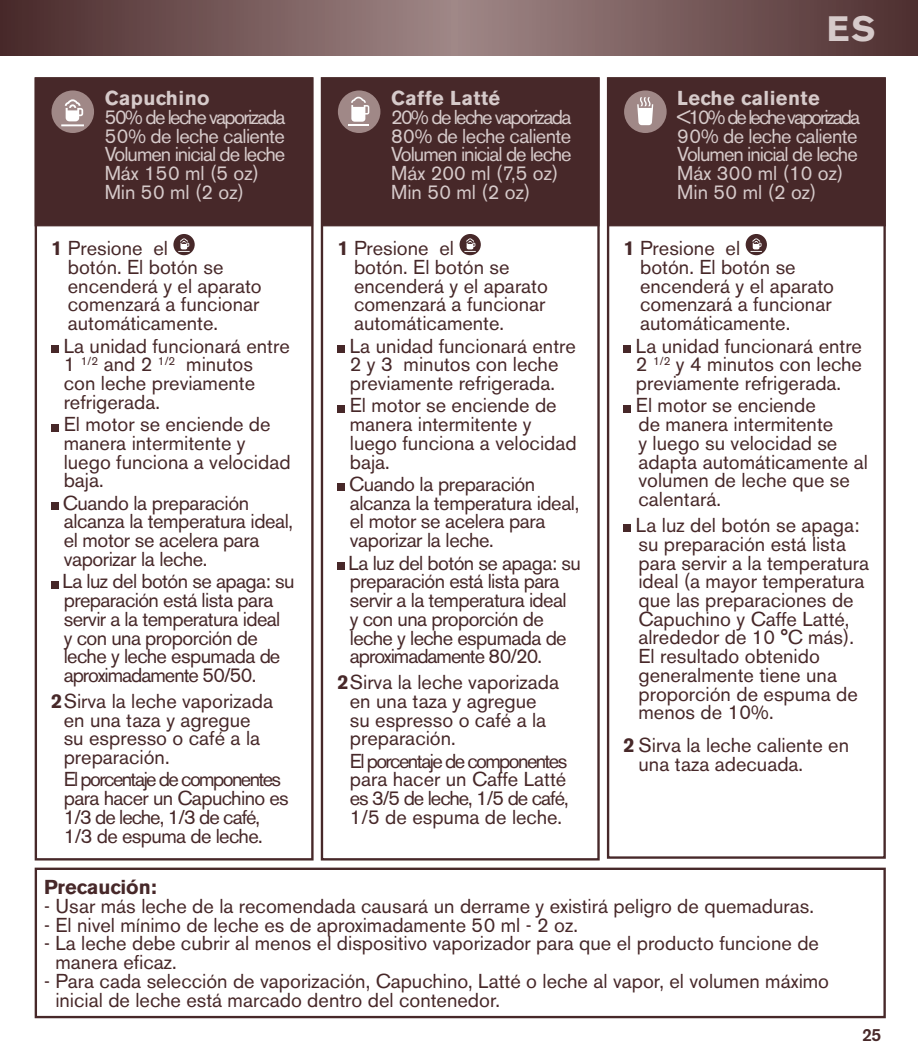
<style>
.page{position:relative;width:918px;height:1060px;background:#fff}
.page>*{position:absolute;margin:0;border:0;box-sizing:border-box;transform-origin:0 0}
.t1{font:700 35px "Akzidenz Grotesk BE";color:#d6caca}
.t2{font:20px/18.8px "Akzidenz Grotesk BE";color:#472829}
.t3{font:20px/18.8px "Akzidenz Grotesk BE";letter-spacing:-.03em;color:#472829}
.t4{font:20px/18.8px "Akzidenz Grotesk BE";letter-spacing:-.05em;color:#d6caca}
.t5{font:20px/18.8px "Akzidenz Grotesk BE";letter-spacing:-.02em;color:#472829}
.t6{font:20px/18.8px "Akzidenz Grotesk BE";letter-spacing:-.05em;color:#472829}
.t7{font:700 20px "Akzidenz Grotesk BE";letter-spacing:.02em;color:#d6caca}
.t8{font:700 20px "Akzidenz Grotesk BE";color:#472829}
.t9{font:500 17.5px "Akzidenz Grotesk BE";color:#472829}
.s1{font-weight:700}
</style>
<div class="page">
<div style="left:35px;top:77px;width:278px;height:149px;background:#472829"></div>
<div style="left:321px;top:77px;width:278px;height:149px;background:#472829"></div>
<div style="left:607px;top:77px;width:278px;height:149px;background:#472829"></div>
<svg style="left:0;top:0;width:917px;height:56px;background:#755959"></svg>
<svg style="left:173px;top:234px;width:22px;height:21px"></svg>
<svg style="left:178px;top:238px;width:11px;height:14px"></svg>
<div style="left:51px;top:345px;width:7px;height:7px;background:#472829"></div>
<div style="left:51px;top:424px;width:7px;height:7px;background:#472829"></div>
<div style="left:51px;top:502px;width:7px;height:8px;background:#472829"></div>
<div style="left:51px;top:581px;width:7px;height:7px;background:#472829"></div>
<div style="left:35px;top:77px;width:278px;height:783px;border:2px solid #472829"></div>
<div style="left:459px;top:234px;width:21px;height:21px;background:#472829;border-radius:50%"></div>
<svg style="left:464px;top:238px;width:11px;height:14px"></svg>
<div style="left:337px;top:345px;width:7px;height:7px;background:#472829"></div>
<div style="left:337px;top:405px;width:7px;height:7px;background:#472829"></div>
<div style="left:337px;top:484px;width:7px;height:7px;background:#472829"></div>
<div style="left:337px;top:562px;width:7px;height:7px;background:#472829"></div>
<div style="left:321px;top:77px;width:278px;height:783px;border:2px solid #472829"></div>
<div style="left:745px;top:234px;width:21px;height:21px;background:#472829;border-radius:50%"></div>
<svg style="left:750px;top:238px;width:11px;height:14px"></svg>
<div style="left:623px;top:345px;width:7px;height:7px;background:#472829"></div>
<div style="left:623px;top:405px;width:7px;height:7px;background:#472829"></div>
<div style="left:623px;top:525px;width:7px;height:7px;background:#472829"></div>
<div style="left:606px;top:77px;width:279px;height:781px;border:2px solid #472829"></div>
<div style="left:35px;top:867px;width:850px;height:151px;border:2px solid #472829"></div>
<div style="left:338px;top:90px;width:42px;height:43px;background:#a08887;border-radius:50%"></div>
<hr style="left:348px;top:124px;width:21px;height:2px;background:#fff">
<svg style="left:351px;top:97px;width:18px;height:25px"></svg>
<div style="left:624px;top:90px;width:42px;height:43px;background:#a08887;border-radius:50%"></div>
<svg style="left:637px;top:97px;width:16px;height:28px"></svg>
<div style="left:51px;top:90px;width:43px;height:43px;background:#a08887;border-radius:50%"></div>
<svg style="left:61px;top:99px;width:23px;height:27px"></svg>
<p class="t7" style="left:105px;top:87px;width:106px">Capuchino</p>
<p class="t4" style="left:105px;top:108px;width:182px">50% de leche vaporizada<br>50% de leche caliente<br>Volumen inicial de leche<br>Máx 150 ml (5 oz)<br>Min 50 ml (2 oz)</p>
<p class="t2" style="left:68px;top:239px;width:195px;text-indent:-17px"><span class="s1">1</span> Presione el<br>botón. El botón se encenderá y el aparato comenzará a funcionar automáticamente.</p>
<p class="t2" style="left:64px;top:336px;width:227px">La unidad funcionará entre<br>1 <sup>1/2</sup> and 2 <sup>1/2</sup> minutos<br>con leche previamente refrigerada.</p>
<p class="t2" style="left:64px;top:415px;width:228px">El motor se enciende de manera intermitente y luego funciona a velocidad baja.</p>
<p class="t5" style="left:63px;top:493px;width:232px">Cuando la preparación alcanza la temperatura ideal, el motor se acelera para vaporizar la leche.</p>
<p class="t3" style="left:62px;top:572px;width:233px">La luz del botón se apaga: su preparación está lista para servir a la temperatura ideal<br>y con una proporción de leche y leche espumada de aproximadamente 50/50.</p>
<p class="t2" style="left:64px;top:691px;width:211px;text-indent:-12px"><span class="s1">2</span>Sirva la leche vaporizada en una taza y agregue su espresso o café a la preparación.</p>
<p class="t6" style="left:64px;top:770px;width:226px">El porcentaje de componentes para hacer un Capuchino es<br>1/3 de leche, 1/3 de café,<br>1/3 de espuma de leche.</p>
<p class="t7" style="left:391px;top:87px;width:110px">Caffe Latté</p>
<p class="t4" style="left:391px;top:108px;width:182px">20% de leche vaporizada<br>80% de leche caliente<br>Volumen inicial de leche<br>Máx 200 ml (7,5 oz)<br>Min 50 ml (2 oz)</p>
<p class="t2" style="left:354px;top:239px;width:195px;text-indent:-17px"><span class="s1">1</span> Presione el<br>botón. El botón se encenderá y el aparato comenzará a funcionar automáticamente.</p>
<p class="t2" style="left:350px;top:336px;width:227px">La unidad funcionará entre<br>2 y 3 minutos con leche previamente refrigerada.</p>
<p class="t2" style="left:350px;top:396px;width:228px">El motor se enciende de manera intermitente y luego funciona a velocidad baja.</p>
<p class="t5" style="left:349px;top:474px;width:232px">Cuando la preparación alcanza la temperatura ideal, el motor se acelera para vaporizar la leche.</p>
<p class="t3" style="left:348px;top:553px;width:233px">La luz del botón se apaga: su preparación está lista para servir a la temperatura ideal<br>y con una proporción de leche y leche espumada de aproximadamente 80/20.</p>
<p class="t2" style="left:350px;top:673px;width:211px;text-indent:-12px"><span class="s1">2</span>Sirva la leche vaporizada en una taza y agregue su espresso o café a la preparación.</p>
<p class="t2" style="left:350px;top:751px;width:220px;text-align:justify">El porcentaje de componentes para hacer un Caffe Latté es 3/5 de leche, 1/5 de café, 1/5 de espuma de leche.</p>
<h1 class="t1" style="left:826px;top:9px;width:50px">ES</h1>
<p class="t7" style="left:677px;top:87px;width:144px">Leche caliente</p>
<p class="t4" style="left:677px;top:108px;width:184px">&lt;10% de leche vaporizada<br>90% de leche caliente<br>Volumen inicial de leche<br>Máx 300 ml (10 oz)<br>Min 50 ml (2 oz)</p>
<p class="t2" style="left:640px;top:239px;width:195px;text-indent:-17px"><span class="s1">1</span> Presione el<br>botón. El botón se encenderá y el aparato comenzará a funcionar automáticamente.</p>
<p class="t2" style="left:635px;top:336px;width:227px;text-align:justify">La unidad funcionará entre 2 <sup>1/2</sup> y 4 minutos con leche previamente refrigerada.</p>
<p class="t2" style="left:635px;top:396px;width:233px">El motor se enciende<br>de manera intermitente<br>y luego su velocidad se adapta automáticamente al volumen de leche que se calentará.</p>
<p class="t2" style="left:635px;top:516px;width:235px">La luz del botón se apaga: su preparación está lista para servir a la temperatura ideal (a mayor temperatura que las preparaciones de<br>Capuchino y Caffe Latté, alrededor de 10 °C más).<br>El resultado obtenido generalmente tiene una proporción de espuma de menos de 10%.</p>
<p class="t2" style="left:638px;top:736px;width:212px;text-indent:-15px"><span class="s1">2</span> Sirva la leche caliente en una taza adecuada.</p>
<p class="t8" style="left:44px;top:875px;width:114px">Precaución:</p>
<p class="t2" style="left:44px;top:896px;width:771px">- Usar más leche de la recomendada causará un derrame y existirá peligro de quemaduras.</p>
<p class="t2" style="left:44px;top:915px;width:535px">- El nivel mínimo de leche es de aproximadamente 50 ml - 2 oz.</p>
<p class="t2" style="left:55px;top:934px;width:764px;text-indent:-11px">- La leche debe cubrir al menos el dispositivo vaporizador para que el producto funcione de manera eficaz.</p>
<p class="t2" style="left:55px;top:971px;width:775px;text-indent:-11px">- Para cada selección de vaporización, Capuchino, Latté o leche al vapor, el volumen máximo inicial de leche está marcado dentro del contenedor.</p>
<p class="t9" style="left:861px;top:1024px;width:21px">25</p>
</div>
